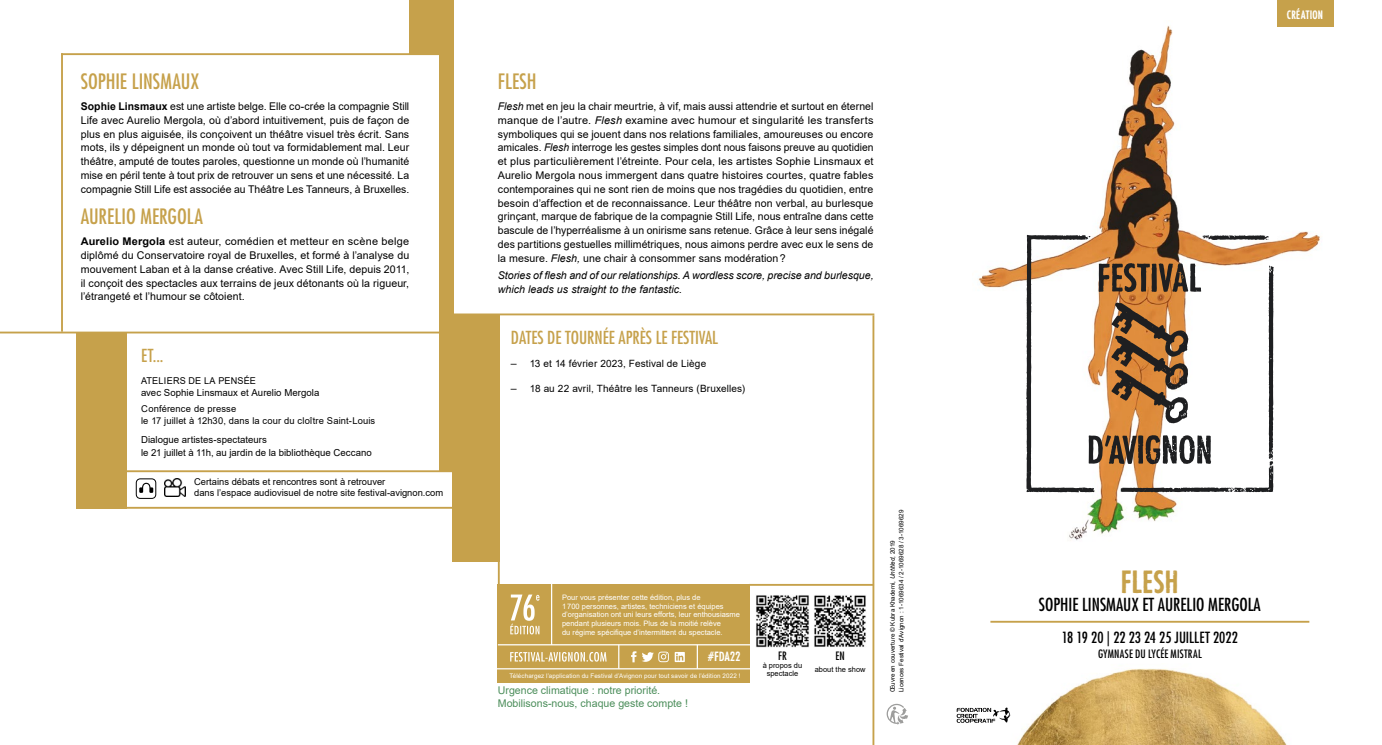
<style>
.page{position:relative;width:1382px;height:745px;background:#fff}
.page>*{position:absolute;margin:0;border:0;box-sizing:border-box;transform-origin:0 0}
.t1{font:30px "Futur Avignon CAP";color:#c6a14b}
.t2{font:condensed 20.62px "Futura LT";color:#c6a14b}
.t3{font:condensed 17.5px "Futura LT";color:#c6a14b}
.t4{font:condensed 17.5px "Futura LT";color:#000}
.t5{font:condensed 15px "Futura LT";color:#000}
.t6{font:12.5px "Futur Avignon CAP";color:#fff}
.t7{font:11.38px "Futur Avignon CAP";letter-spacing:.005em;color:#fff}
.t8{font:condensed 11.25px "Futura LT";letter-spacing:.015em;color:#000}
.t9{font:500 condensed 11.25px "Futura LT Pro";color:#000}
.t10{font:10.62px/13.8px "Arial";letter-spacing:.005em;color:#000;text-align:justify}
.t11{font:italic 10.62px/13.8px "Arial";color:#000}
.t12{font:10.62px/12.8px "Arial";color:#4c8e5b}
.t13{font:10px "Arial";letter-spacing:.01em;color:#000}
.t14{font:9.62px/12.5px "Arial";color:#000}
.t15{font:9.38px/12.5px "Arial";color:#000}
.t16{font:9.38px "Arial";letter-spacing:.02em;color:#000}
.t17{font:7.5px/8.8px "Arial";color:#fff}
.t18{font:7.5px/7.5px "Arial";color:#000;text-align:center}
.t19{font:6.25px/8.8px "Arial";color:#000}
.t20{font:6.25px "Arial";letter-spacing:.015em;color:#fff}
.s1{font-weight:700}
.s2{font-style:italic}
.s3{font-size:10.62px}
</style>
<div class="page">
<hr style="left:101px;top:506px;width:387px;height:2px;background:#c6a14b">
<img style="left:991px;top:668px;width:296px;height:76px">
<img style="left:978px;top:25px;width:343px;height:516px">
<svg style="left:887px;top:703px;width:21px;height:21px"></svg>
<svg style="left:956px;top:707px;width:54px;height:15px"></svg>
<hr style="left:0;top:331px;width:450px;height:2px;background:#c6a14b">
<hr style="left:498px;top:315px;width:2px;height:316px;background:#c6a14b">
<hr style="left:61px;top:53px;width:2px;height:278px;background:#c6a14b">
<div style="left:440px;top:0;width:14px;height:470px;background:#c6a14b"></div>
<div style="left:76px;top:332px;width:50px;height:176px;background:#c6a14b"></div>
<hr style="left:872px;top:315px;width:2px;height:429px;background:#c6a14b">
<hr style="left:441px;top:313px;width:433px;height:2px;background:#c6a14b">
<hr style="left:61px;top:53px;width:389px;height:2px;background:#c6a14b">
<hr style="left:990px;top:620px;width:319px;height:2px;background:#c6a14b">
<div style="left:1277px;top:0;width:56px;height:27px;background:#c6a14b"></div>
<div style="left:409px;top:0;width:37px;height:54px;background:#c6a14b"></div>
<svg style="left:1026px;top:234px;width:248px;height:258px"></svg>
<svg style="left:1227px;top:487px;width:19px;height:5px"></svg>
<svg style="left:1269px;top:457px;width:4px;height:8px"></svg>
<svg style="left:1268px;top:474px;width:5px;height:6px"></svg>
<svg style="left:1076px;top:487px;width:18px;height:5px"></svg>
<svg style="left:1085px;top:236px;width:5px;height:4px"></svg>
<img style="left:814px;top:595px;width:52px;height:52px">
<img style="left:756px;top:595px;width:53px;height:52px">
<hr style="left:749px;top:583px;width:125px;height:2px;background:#c6a14b">
<div style="left:498px;top:583px;width:252px;height:99px;background:#c6a14b"></div>
<svg style="left:618px;top:645px;width:1px;height:22px"></svg>
<svg style="left:697px;top:645px;width:1px;height:22px"></svg>
<hr style="left:551px;top:583px;width:1px;height:61px;background:#fff">
<hr style="left:498px;top:643px;width:252px;height:2px;background:#fff">
<svg style="left:510px;top:652px;width:97px;height:9px"></svg>
<svg style="left:510px;top:594px;width:29px;height:40px"></svg>
<hr style="left:496px;top:667px;width:255px;height:2px;background:#fff">
<svg style="left:631px;top:651px;width:5px;height:11px"></svg>
<svg style="left:675px;top:652px;width:10px;height:9px"></svg>
<svg style="left:642px;top:651px;width:27px;height:12px"></svg>
<hr style="left:126px;top:470px;width:358px;height:2px;background:#c6a14b">
<div style="left:452px;top:315px;width:47px;height:247px;background:#c6a14b"></div>
<div style="left:136px;top:478px;width:20px;height:20px;border:1px solid #000;border-radius:4px"></div>
<svg style="left:139px;top:482px;width:14px;height:10px"></svg>
<img style="left:164px;top:478px;width:21px;height:18px">
<h2 class="t2" style="left:81px;top:69px;width:120px">SOPHIE LINSMAUX</h2>
<p class="t10" style="left:81px;top:99px;width:330px"><span class="s1">Sophie Linsmaux</span> est une artiste belge. Elle co-crée la compagnie Still Life avec Aurelio Mergola, où d’abord intuitivement, puis de façon de plus en plus aiguisée, ils conçoivent un théâtre visuel très écrit. Sans mots, ils y dépeignent un monde où tout va formidablement mal. Leur théâtre, amputé de toutes paroles, questionne un monde où l’humanité mise en péril tente à tout prix de retrouver un sens et une nécessité . La compagnie Still Life est associée au Théâtre Les Tanneurs, à Bruxelles.</p>
<h2 class="t2" style="left:81px;top:204px;width:124px">AURELIO MERGOLA</h2>
<p class="t10" style="left:81px;top:234px;width:330px"><span class="s1">Aurelio Mergola</span> est auteur, comédien et metteur en scène belge diplômé du Conservatoire royal de Bruxelles, et formé à l’analyse du mouvement Laban et à la danse créative. Avec Still Life, depuis 2011, il conçoit des spectacles aux terrains de jeux détonants où la rigueur, l’étrangeté et l’humour se côtoient.</p>
<h3 class="t3" style="left:141px;top:345px;width:24px">ET...</h3>
<p class="t16" style="left:141px;top:374px;width:116px">ATELIERS DE LA PENSÉE</p>
<p class="t14" style="left:141px;top:386px;width:180px">avec Sophie Linsmaux et Aurelio Mergola</p>
<p class="t15" style="left:141px;top:402px;width:236px">Conférence de presse<br>le 17 juillet à 12h30, dans la cour du cloître Saint-Louis</p>
<p class="t14" style="left:141px;top:433px;width:232px">Dialogue artistes-spectateurs<br>le 21 juillet à 11h, au jardin de la bibliothèque Ceccano</p>
<p class="t15" style="left:194px;top:476px;width:251px;line-height:11.2px">Certains débats et rencontres sont à retrouver<br>dans l’espace audiovisuel de notre site festival-avignon.com</p>
<h2 class="t2" style="left:498px;top:69px;width:40px">FLESH</h2>
<p class="t10" style="left:498px;top:99px;width:377px"><span class="s2">Flesh</span> met en jeu la chair meurtrie, à vif, mais aussi attendrie et surtout en éternel manque de l’autre. <span class="s2">Flesh</span> examine avec humour et singularité les transferts symboliques qui se jouent dans nos relations familiales, amoureuses ou encore amicales. <span class="s2">Flesh</span> interroge les gestes simples dont nous faisons preuve au quotidien et plus particulièrement l’étreinte. Pour cela, les artistes Sophie Linsmaux et Aurelio Mergola nous immergent dans quatre histoires courtes, quatre fables contemporaines qui ne sont rien de moins que nos tragédies du quotidien, entre besoin d’affection et de reconnaissance. Leur théâtre non verbal, au burlesque grinçant, marque de fabrique de la compagnie Still Life, nous entraîne dans cette bascule de l’hyperréalisme à un onirisme sans retenue. Grâce à leur sens inégalé des partitions gestuelles millimétriques, nous aimons perdre avec eux le sens de la mesure. <span class="s2">Flesh,</span> une chair à consommer sans modération?</p>
<p class="t11" style="left:498px;top:269px;width:377px">Stories of flesh and of our relationships. A wordless score, precise and burlesque, which leads us straight to the fantastic.</p>
<h3 class="t3" style="left:511px;top:327px;width:209px">DATES DE TOURNÉE APRÈS LE FESTIVAL</h3>
<p class="t13" style="left:511px;top:357px;width:197px"><span class="s3">–</span> 13 et 14 février 2023, Festival de Liège</p>
<p class="t13" style="left:511px;top:381px;width:236px"><span class="s3">–</span> 18 au 22 avril, Théâtre les Tanneurs (Bruxelles)</p>
<p class="t17" style="left:562px;top:592px;width:179px">Pour vous présenter cette édition, plus de<br>1700 personnes, artistes, techniciens et équipes d’organisation ont uni leurs efforts, leur enthousiasme pendant plusieurs mois. Plus de la moitié relève<br>du régime spécifique d’intermittent du spectacle.</p>
<p class="t6" style="left:707px;top:648px;width:35px">#FDA22</p>
<p class="t20" style="left:509px;top:671px;width:233px">Téléchargez l’application du Festival d’Avignon pour tout savoir de l’édition 2022 !</p>
<p class="t12" style="left:498px;top:683px;width:192px">Urgence climatique : notre priorité.<br>Mobilisons-nous, chaque geste compte !</p>
<p class="t9" style="left:778px;top:648px;width:10px">FR</p>
<p class="t18" style="left:763px;top:661px;width:41px">à propos du spectacle</p>
<p class="t9" style="left:836px;top:648px;width:11px">EN</p>
<p class="t18" style="left:815px;top:664px;width:52px">about the show</p>
<p class="t19" style="left:888px;top:691px;width:184px;rotate:-90deg">Œuvre en couverture © Kubra Khademi, <span class="s2">Untitled</span>, 2019<br>Licences Festival d’Avignon : 1-1069634 / 2-1069628 / 3-1069629</p>
<p class="t7" style="left:1287px;top:8px;width:38px">CRÉATION</p>
<h1 class="t1" style="left:1121px;top:563px;width:59px">FLESH</h1>
<h3 class="t4" style="left:1039px;top:594px;width:223px">SOPHIE LINSMAUX ET AURELIO MERGOLA</h3>
<h3 class="t5" style="left:1062px;top:627px;width:177px">18 19 20 | 22 23 24 25 JUILLET 2022</h3>
<p class="t8" style="left:1098px;top:646px;width:105px">GYMNASE DU LYCÉE MISTRAL</p>
</div>
